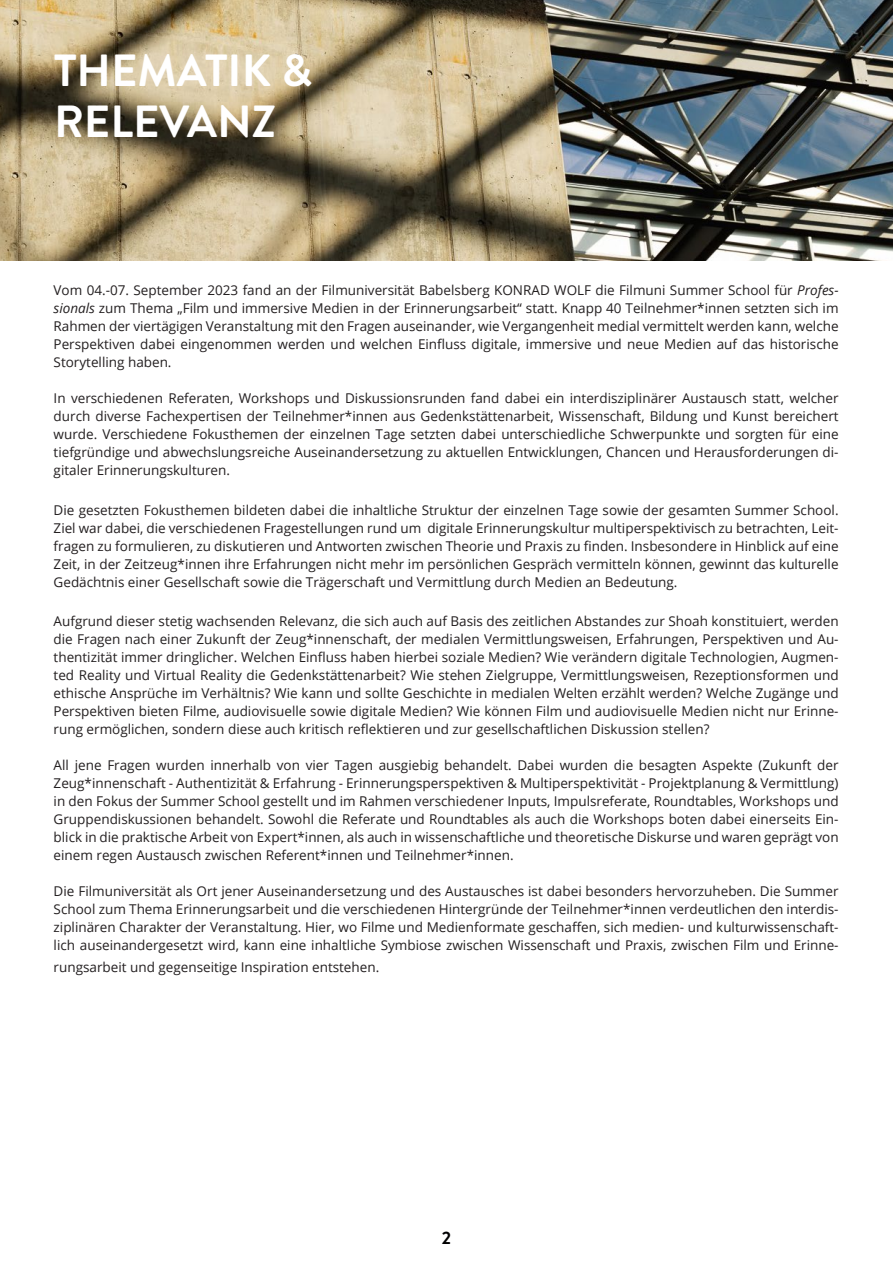
<style>
.page{position:relative;width:893px;height:1263px;background:#fff}
.page>*{position:absolute;margin:0;border:0;box-sizing:border-box;transform-origin:0 0}
.t1{font:700 45px/51px "Brandon Grotesque";color:#fff}
.t2{font:700 18px "Brandon Grotesque";color:#000001}
.t3{font:13.5px/18px "Open Sans";color:#231f20;text-align:justify}
.s1{font-style:italic}
</style>
<div class="page">
<img style="left:0;top:0;width:892px;height:260px">
<h1 class="t1" style="left:54px;top:45px;width:260px">THEMATIK &amp;<br>RELEVANZ</h1>
<p class="t3" style="left:54px;top:281px;width:786px">Vom 04.-07. September 2023 fand an der Filmuniversität Babelsberg KONRAD WOLF die Filmuni Summer School für <span class="s1">Profes&shy;sionals</span> zum Thema „Film und immersive Medien in der Erinnerungsarbeit“ statt. Knapp 40 Teilnehmer*innen setzten sich im Rahmen der viertägigen Veranstaltung mit den Fragen auseinander, wie Vergangenheit medial vermittelt werden kann, welche Perspektiven dabei eingenommen werden und welchen Einfluss digitale, immersive und neue Medien auf das historische Storytelling haben.</p>
<p class="t3" style="left:54px;top:389px;width:786px">In verschiedenen Referaten, Workshops und Diskussionsrunden fand dabei ein interdisziplinärer Austausch statt, welcher durch diverse Fachexpertisen der Teilnehmer*innen aus Gedenkstättenarbeit, Wissenschaft, Bildung und Kunst bereichert wurde. Verschiedene Fokusthemen der einzelnen Tage setzten dabei unterschiedliche Schwerpunkte und sorgten für eine tiefgründige und abwechslungsreiche Auseinandersetzung zu aktuellen Entwicklungen, Chancen und Herausforderungen di&shy;gitaler Erinnerungskulturen.</p>
<p class="t3" style="left:54px;top:501px;width:786px">Die gesetzten Fokusthemen bildeten dabei die inhaltliche Struktur der einzelnen Tage sowie der gesamten Summer School.<br>Ziel war dabei, die verschiedenen Fragestellungen rund um digitale Erinnerungskultur multiperspektivisch zu betrachten, Leit&shy;fragen zu formulieren, zu diskutieren und Antworten zwischen Theorie und Praxis zu finden. Insbesondere in Hinblick auf eine Zeit, in der Zeitzeug*innen ihre Erfahrungen nicht mehr im persönlichen Gespräch vermitteln können, gewinnt das kulturelle Gedächtnis einer Gesellschaft sowie die Trägerschaft und Vermittlung durch Medien an Bedeutung.</p>
<p class="t3" style="left:54px;top:612px;width:786px">Aufgrund dieser stetig wachsenden Relevanz, die sich auch auf Basis des zeitlichen Abstandes zur Shoah konstituiert, werden die Fragen nach einer Zukunft der Zeug*innenschaft, der medialen Vermittlungsweisen, Erfahrungen, Perspektiven und Au&shy;thentizität immer dringlicher. Welchen Einfluss haben hierbei soziale Medien? Wie verändern digitale Technologien, Augmen&shy;ted Reality und Virtual Reality die Gedenkstättenarbeit? Wie stehen Zielgruppe, Vermittlungsweisen, Rezeptionsformen und ethische Ansprüche im Verhältnis? Wie kann und sollte Geschichte in medialen Welten erzählt werden? Welche Zugänge und Perspektiven bieten Filme, audiovisuelle sowie digitale Medien? Wie können Film und audiovisuelle Medien nicht nur Erinne&shy;rung ermöglichen, sondern diese auch kritisch reflektieren und zur gesellschaftlichen Diskussion stellen?</p>
<p class="t3" style="left:54px;top:756px;width:786px">All jene Fragen wurden innerhalb von vier Tagen ausgiebig behandelt. Dabei wurden die besagten Aspekte (Zukunft der Zeug*innenschaft - Authentizität &amp; Erfahrung - Erinnerungsperspektiven &amp; Multiperspektivität - Projektplanung &amp; Vermittlung) in den Fokus der Summer School gestellt und im Rahmen verschiedener Inputs, Impulsreferate, Roundtables, Workshops und Gruppendiskussionen behandelt. Sowohl die Referate und Roundtables als auch die Workshops boten dabei einerseits Ein&shy;blick in die praktische Arbeit von Expert*innen, als auch in wissenschaftliche und theoretische Diskurse und waren geprägt von einem regen Austausch zwischen Referent*innen und Teilnehmer*innen.</p>
<p class="t3" style="left:54px;top:882px;width:786px">Die Filmuniversität als Ort jener Auseinandersetzung und des Austausches ist dabei besonders hervorzuheben. Die Summer School zum Thema Erinnerungsarbeit und die verschiedenen Hintergründe der Teilnehmer*innen verdeutlichen den interdis&shy;ziplinären Charakter der Veranstaltung. Hier, wo Filme und Medienformate geschaffen, sich medien- und kulturwissenschaft&shy;lich auseinandergesetzt wird, kann eine inhaltliche Symbiose zwischen Wissenschaft und Praxis, zwischen Film und Erinne-</p>
<p class="t3" style="left:54px;top:958px;width:327px">rungsarbeit und gegenseitige Inspiration entstehen.</p>
<h2 class="t2" style="left:442px;top:1225px;width:11px">2</h2>
</div>
